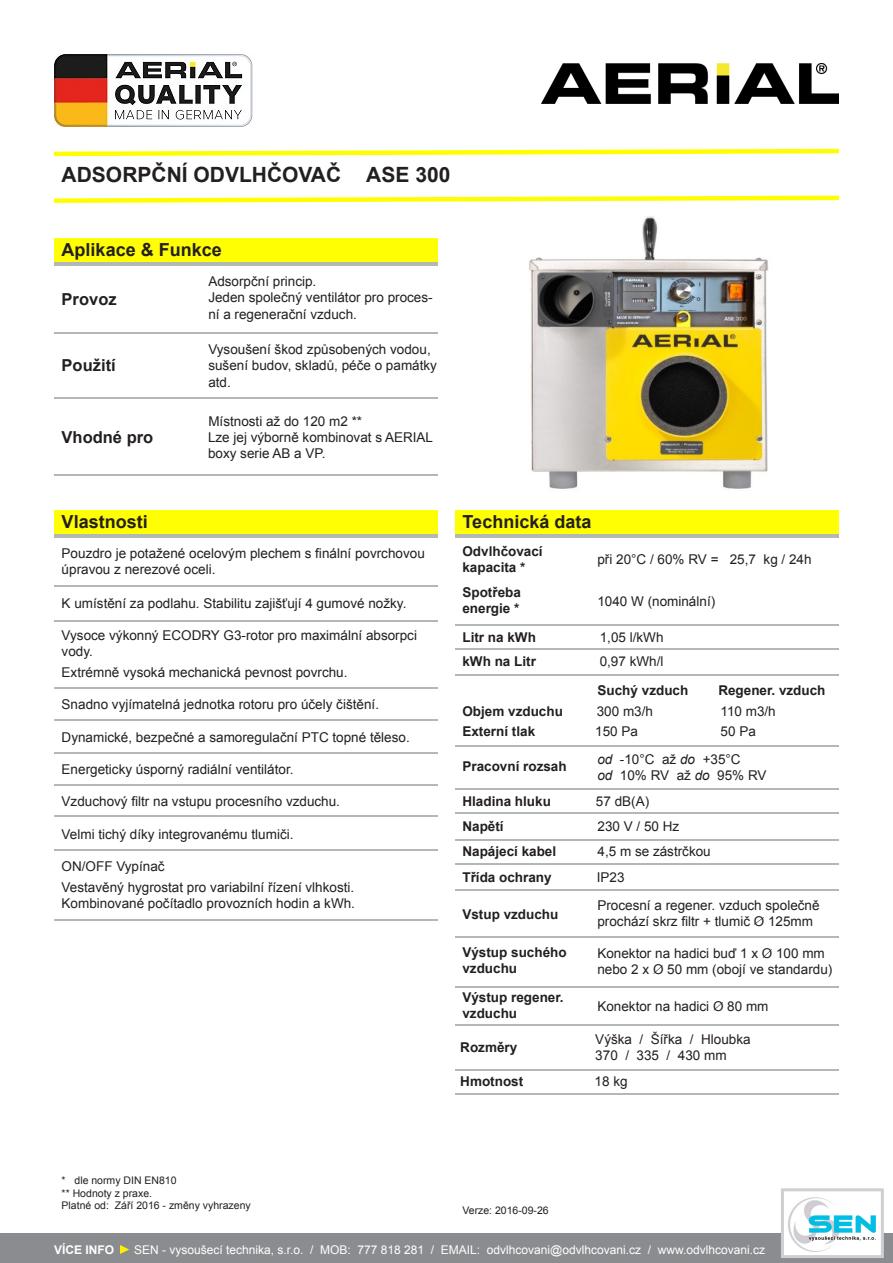
<style>
.page{position:relative;width:893px;height:1263px;background:#fff}
.page>*{position:absolute;margin:0;border:0;box-sizing:border-box;transform-origin:0 0}
.t1{font:700 21px "Arial";color:#231f20}
.t2{font:700 18px "Arial";color:#231f20}
.t3{font:700 16.5px "Arial";color:#231f20}
.t4{font:13.5px/16.2px "Arial";color:#231f20}
.t5{font:700 13.5px/16.2px "Arial";color:#231f20}
.t6{font:12px "Arial";color:#fff}
.t7{font:700 12px "Arial";color:#fff}
.t8{font:10.5px/12.6px "Arial";color:#231f20}
.s1{font-style:italic}
</style>
<div class="page">
<div style="left:54px;top:238px;width:384px;height:25px;background:#fffe03"></div>
<img style="left:54px;top:54px;width:198px;height:73px">
<img style="left:541px;top:64px;width:298px;height:39px">
<svg style="left:54px;top:148px;width:785px;height:9px"></svg>
<svg style="left:54px;top:195px;width:785px;height:8px"></svg>
<hr style="left:54px;top:262px;width:384px;height:3px;background:#b3b8b4">
<hr style="left:54px;top:332px;width:384px;height:2px;background:#b3b8b4">
<hr style="left:54px;top:396px;width:384px;height:2px;background:#b3b8b4">
<hr style="left:54px;top:474px;width:384px;height:2px;background:#b3b8b4">
<div style="left:54px;top:510px;width:384px;height:25px;background:#fffe03"></div>
<hr style="left:54px;top:534px;width:384px;height:4px;background:#b3b8b4">
<div style="left:455px;top:510px;width:384px;height:25px;background:#fffe03"></div>
<hr style="left:455px;top:534px;width:384px;height:4px;background:#b3b8b4">
<hr style="left:54px;top:585px;width:384px;height:2px;background:#b3b8b4">
<hr style="left:54px;top:620px;width:384px;height:2px;background:#b3b8b4">
<hr style="left:54px;top:687px;width:384px;height:2px;background:#b3b8b4">
<hr style="left:54px;top:719px;width:384px;height:1px;background:#b3b8b4">
<hr style="left:54px;top:752px;width:384px;height:2px;background:#b3b8b4">
<hr style="left:54px;top:784px;width:384px;height:2px;background:#b3b8b4">
<hr style="left:54px;top:815px;width:384px;height:2px;background:#b3b8b4">
<hr style="left:54px;top:849px;width:384px;height:2px;background:#b3b8b4">
<hr style="left:455px;top:624px;width:384px;height:2px;background:#b3b8b4">
<hr style="left:455px;top:648px;width:384px;height:2px;background:#b3b8b4">
<hr style="left:455px;top:674px;width:384px;height:2px;background:#b3b8b4">
<hr style="left:455px;top:745px;width:384px;height:2px;background:#b3b8b4">
<hr style="left:455px;top:788px;width:384px;height:2px;background:#b3b8b4">
<hr style="left:455px;top:812px;width:384px;height:2px;background:#b3b8b4">
<hr style="left:455px;top:889px;width:384px;height:2px;background:#b3b8b4">
<hr style="left:455px;top:935px;width:384px;height:2px;background:#b3b8b4">
<div style="left:0;top:1233px;width:893px;height:30px;background:#8a8c8f"></div>
<img style="left:785px;top:1197px;width:95px;height:57px">
<div style="left:781px;top:1188px;width:103px;height:70px;border:3px solid #d0ced3"></div>
<hr style="left:455px;top:839px;width:384px;height:2px;background:#b3b8b4">
<hr style="left:54px;top:918px;width:384px;height:2px;background:#b3b8b4">
<hr style="left:455px;top:986px;width:384px;height:2px;background:#b3b8b4">
<hr style="left:455px;top:1092px;width:384px;height:2px;background:#b3b8b4">
<hr style="left:455px;top:863px;width:384px;height:2px;background:#b3b8b4">
<svg style="left:754px;top:917px;width:10px;height:8px"></svg>
<svg style="left:763px;top:949px;width:9px;height:9px"></svg>
<svg style="left:653px;top:965px;width:10px;height:9px"></svg>
<svg style="left:713px;top:1002px;width:10px;height:8px"></svg>
<hr style="left:455px;top:1023px;width:384px;height:2px;background:#b3b8b4">
<hr style="left:455px;top:1069px;width:384px;height:2px;background:#b3b8b4">
<svg style="left:120px;top:1245px;width:9px;height:9px"></svg>
<img style="left:529px;top:216px;width:240px;height:273px">
<h1 class="t1" style="left:62px;top:161px;width:390px">ADSORPČNÍ ODVLHČOVAČ ASE 300</h1>
<h2 class="t2" style="left:62px;top:238px;width:162px">Aplikace &amp; Funkce</h2>
<p class="t3" style="left:62px;top:288px;width:57px">Provoz</p>
<p class="t3" style="left:62px;top:354px;width:56px">Použití</p>
<p class="t3" style="left:62px;top:426px;width:93px">Vhodné pro</p>
<p class="t4" style="left:208px;top:274px;width:226px">Adsorpční princip.<br>Jeden společný ventilátor pro proces&shy;ní a regenerační vzduch.</p>
<p class="t4" style="left:208px;top:342px;width:230px">Vysoušení škod způsobených vodou, sušení budov, skladů, péče o památky atd.</p>
<p class="t4" style="left:208px;top:413px;width:227px">Místnosti až do 120 m2 **<br>Lze jej výborně kombinovat s AERIAL boxy serie AB a VP.</p>
<h2 class="t2" style="left:62px;top:510px;width:88px">Vlastnosti</h2>
<h2 class="t2" style="left:463px;top:510px;width:130px">Technická data</h2>
<p class="t4" style="left:62px;top:545px;width:365px">Pouzdro je potažené ocelovým plechem s finální povrchovou úpravou z nerezové oceli.</p>
<p class="t4" style="left:62px;top:595px;width:346px">K umístění za podlahu. Stabilitu zajišťují 4 gumové nožky.</p>
<p class="t4" style="left:62px;top:627px;width:357px">Vysoce výkonný ECODRY G3-rotor pro maximální absorpci vody.</p>
<p class="t4" style="left:62px;top:664px;width:287px">Extrémně vysoká mechanická pevnost povrchu.</p>
<p class="t4" style="left:62px;top:696px;width:319px">Snadno vyjímatelná jednotka rotoru pro účely čištění.</p>
<p class="t4" style="left:62px;top:729px;width:350px">Dynamické, bezpečné a samoregulační PTC topné těleso.</p>
<p class="t4" style="left:62px;top:761px;width:233px">Energeticky úsporný radiální ventilátor.</p>
<p class="t4" style="left:62px;top:794px;width:280px">Vzduchový filtr na vstupu procesního vzduchu.</p>
<p class="t4" style="left:62px;top:826px;width:233px">Velmi tichý díky integrovanému tlumiči.</p>
<p class="t4" style="left:62px;top:856px;width:294px;line-height:20.4px">ON/OFF Vypínač<br>Vestavěný hygrostat pro variabilní řízení vlhkosti.</p>
<p class="t4" style="left:62px;top:895px;width:295px">Kombinované počítadlo provozních hodin a kWh.</p>
<p class="t5" style="left:462px;top:544px;width:82px">Odvlhčovací kapacita *</p>
<p class="t5" style="left:462px;top:584px;width:60px">Spotřeba energie *</p>
<p class="t4" style="left:597px;top:551px;width:216px">při 20°C / 60% RV = 25,7 kg / 24h</p>
<p class="t4" style="left:597px;top:593px;width:119px">1040 W (nominální)</p>
<p class="t5" style="left:462px;top:629px;width:75px">Litr na kWh</p>
<p class="t4" style="left:600px;top:629px;width:65px">1,05 l/kWh</p>
<p class="t5" style="left:462px;top:654px;width:75px">kWh na Litr</p>
<p class="t4" style="left:600px;top:654px;width:65px">0,97 kWh/l</p>
<p class="t5" style="left:598px;top:683px;width:92px">Suchý vzduch</p>
<p class="t5" style="left:718px;top:683px;width:109px">Regener. vzduch</p>
<p class="t5" style="left:462px;top:703px;width:102px">Objem vzduchu</p>
<p class="t4" style="left:597px;top:703px;width:58px">300 m3/h</p>
<p class="t4" style="left:721px;top:703px;width:57px">110 m3/h</p>
<p class="t5" style="left:462px;top:724px;width:74px">Externí tlak</p>
<p class="t4" style="left:595px;top:724px;width:44px">150 Pa</p>
<p class="t4" style="left:721px;top:724px;width:37px">50 Pa</p>
<p class="t5" style="left:462px;top:759px;width:106px">Pracovní rozsah</p>
<p class="t4" style="left:597px;top:751px;width:171px"><span class="s1">od</span> -10°C až <span class="s1">do</span> +35°C<br><span class="s1">od</span> 10% RV až <span class="s1">do</span> 95% RV</p>
<p class="t5" style="left:462px;top:794px;width:90px">Hladina hluku</p>
<p class="t4" style="left:596px;top:793px;width:55px">57 dB(A)</p>
<p class="t5" style="left:462px;top:818px;width:43px">Napětí</p>
<p class="t4" style="left:597px;top:818px;width:83px">230 V / 50 Hz</p>
<p class="t5" style="left:462px;top:844px;width:95px">Napájecí kabel</p>
<p class="t4" style="left:597px;top:843px;width:115px">4,5 m se zástrčkou</p>
<p class="t5" style="left:462px;top:869px;width:91px">Třída ochrany</p>
<p class="t4" style="left:597px;top:869px;width:29px">IP23</p>
<p class="t4" style="left:597px;top:897px;width:224px">Procesní a regener. vzduch společně prochází skrz filtr + tlumič O 125mm</p>
<p class="t4" style="left:597px;top:945px;width:236px">Konektor na hadici buď 1 x O 100 mm nebo 2 x O 50 mm (obojí ve standardu)</p>
<p class="t4" style="left:597px;top:998px;width:173px">Konektor na hadici O 80 mm</p>
<p class="t5" style="left:462px;top:906px;width:98px">Vstup vzduchu</p>
<p class="t5" style="left:462px;top:945px;width:106px">Výstup suchého vzduchu</p>
<p class="t5" style="left:462px;top:990px;width:103px">Výstup regener. vzduchu</p>
<p class="t8" style="left:62px;top:1174px;width:191px">* dle normy DIN EN810<br>** Hodnoty z praxe.<br>Platné od: Září 2016 - změny vyhrazeny</p>
<p class="t5" style="left:460px;top:1039px;width:59px">Rozměry</p>
<p class="t4" style="left:595px;top:1031px;width:157px">Výška / Šířka / Hloubka<br>370 / 335 / 430 mm</p>
<p class="t5" style="left:460px;top:1074px;width:64px">Hmotnost</p>
<p class="t4" style="left:595px;top:1073px;width:35px">18 kg</p>
<p class="t8" style="left:462px;top:1204px;width:88px">Verze: 2016-09-26</p>
<p class="t7" style="left:54px;top:1241px;width:62px">VÍCE INFO</p>
<p class="t6" style="left:134px;top:1241px;width:633px">SEN - vysoušecí technika, s.r.o. / MOB: 777 818 281 / EMAIL: odvlhcovani@odvlhcovani.cz / www.odvlhcovani.cz</p>
</div>
